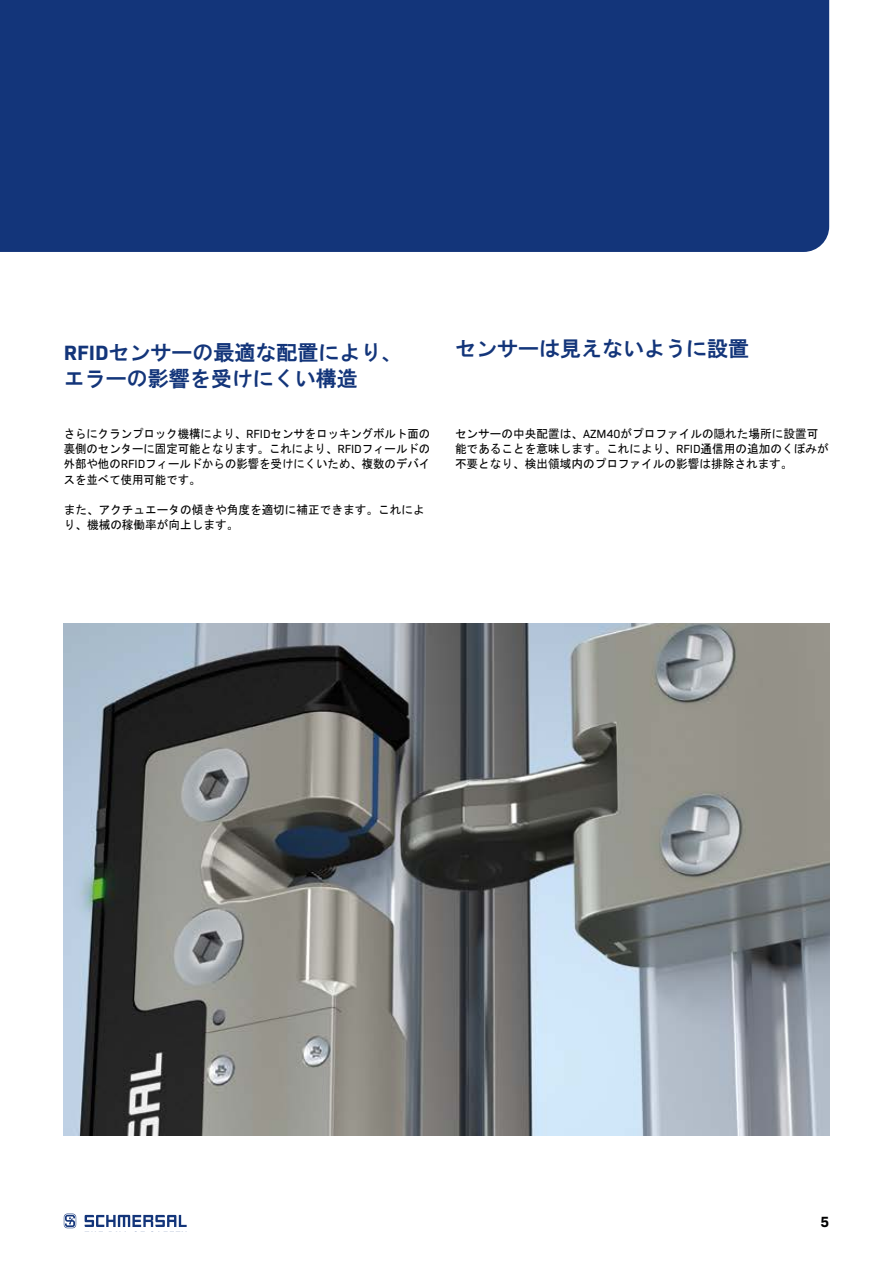
<style>
.page{position:relative;width:893px;height:1263px;background:#fff}
.page>*{position:absolute;margin:0;border:0;box-sizing:border-box;transform-origin:0 0}
.t1{font:21px/26.7px "HG Gothic E";color:#13357a}
.t2{font:700 15px "Bio Sans";color:#000}
.t3{font:12px/15.1px "MS Gothic";color:#000}
.t4{font:12px/15.1px "MS Gothic";color:#000;text-align:justify;scale:.95 1}
.s1{font-family:"Bio Sans";font-weight:700}
.s2{font-family:"Bio Sans"}
</style>
<div class="page">
<svg style="left:85px;top:1215px;width:102px;height:12px"></svg>
<svg style="left:64px;top:1213px;width:12px;height:15px"></svg>
<img style="left:64px;top:624px;width:765px;height:511px">
<div style="left:0;top:0;width:829px;height:252px;background:#13357a"></div>
<h1 class="t1" style="left:64px;top:339px;width:340px"><span class="s1">RFID</span>センサーの最適な配置により、エラーの影響を受けにくい構造</h1>
<p class="t4" style="left:64px;top:426px;width:387px">さらにクランプロック機構により、<span class="s2">RFID</span>センサをロッキングボルト面の裏側のセンターに固定可能となります。これにより、<span class="s2">RFID</span>フィールドの外部や他の<span class="s2">RFID</span>フィールドからの影響を受けにくいため、複数のデバイスを並べて使用可能です。</p>
<p class="t3" style="left:64px;top:502px;width:362px">また、アクチュエータの傾きや角度を適切に補正できます。これにより、機械の稼働率が向上します。</p>
<h1 class="t1" style="left:455px;top:335px;width:295px">センサーは見えないように設置</h1>
<p class="t3" style="left:455px;top:426px;width:375px">センサーの中央配置は、<span class="s2">AZM40</span>がプロファイルの隠れた場所に設置可能であることを意味します。これにより、<span class="s2">RFID</span>通信用の追加のくぼみが不要となり、検出領域内のプロファイルの影響は排除されます。</p>
<p class="t2" style="left:820px;top:1210px;width:10px">5</p>
</div>
